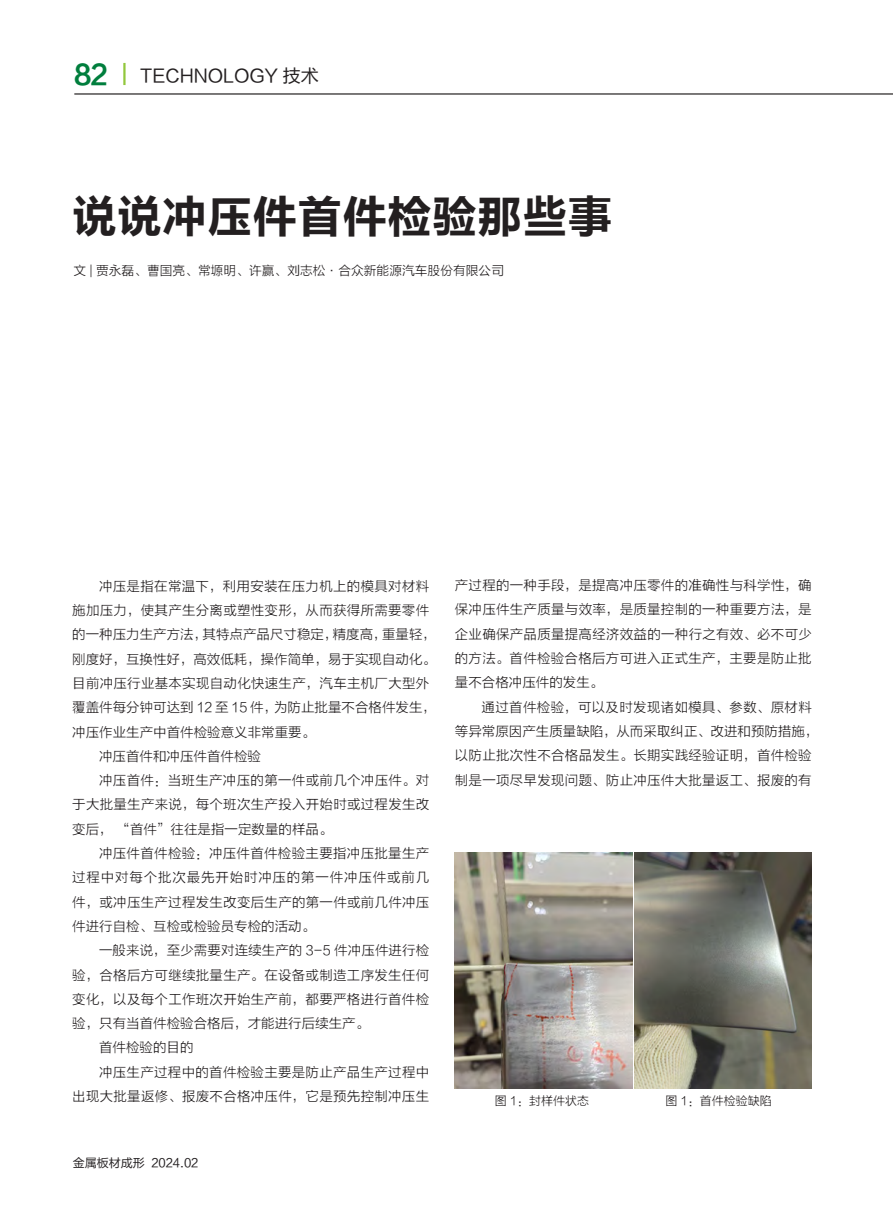
<style>
.page{position:relative;width:893px;height:1212px;background:#fff}
.page>*{position:absolute;margin:0;border:0;box-sizing:border-box;transform-origin:0 0}
.mfc-大标题{font:45px "FZLTCHJW GB1 0";color:#231f20}
.t1{font:18px "FZLTHK GBK1 0";color:#231f20}
.mfc内文_细黑{font:13.5px/24.3px "FZLTXHK";letter-spacing:.02em;color:#231f20;text-align:justify}
.mfc内文_细黑-2{font:13.5px/24.3px "FZLTXHK";color:#231f20}
.smf-文{font:12.75px "FZLTXHK";color:#231f20}
.mfc图片说明{font:12px "FZLTXHK";color:#231f20}
.t2{font:12px "FZLTHK GBK1 0";color:#231f20}
.s1{font-family:"FZLTCHJW GB1 0";font-size:27px;color:#007e3d}
</style>
<div class="page">
<hr style="left:74px;top:93px;width:819px;height:2px;background:#231f20">
<hr style="left:123px;top:63px;width:3px;height:22px;background:#92c73d">
<img style="left:455px;top:852px;width:177px;height:237px">
<img style="left:634px;top:852px;width:178px;height:237px">
<h2 class="t1" style="left:74px;top:66px;width:247px"><span class="s1">82</span> TECHNOLOGY 技术</h2>
<p class="mfc-大标题" style="left:72px;top:191px;width:541px">说说冲压件首件检验那些事</p>
<p class="smf-文" style="left:74px;top:263px;width:432px">文 | 贾永磊、曹国亮、常塬明、许赢、刘志松·合众新能源汽车股份有限公司</p>
<p class="mfc内文_细黑-2" style="left:72px;top:574px;width:365px;text-indent:27px">冲压是指在常温下，利用安装在压力机上的模具对材料施加压力，使其产生分离或塑性变形，从而获得所需要零件的一种压力生产方法，其特点产品尺寸稳定，精度高，重量轻，刚度好，互换性好，高效低耗，操作简单，易于实现自动化。目前冲压行业基本实现自动化快速生产，汽车主机厂大型外覆盖件每分钟可达到 12 至 15 件，为防止批量不合格件发生，冲压作业生产中首件检验意义非常重要。</p>
<p class="mfc内文_细黑-2" style="left:99px;top:744px;width:164px">冲压首件和冲压件首件检验</p>
<p class="mfc内文_细黑" style="left:72px;top:768px;width:359px;text-indent:27px">冲压首件：当班生产冲压的第一件或前几个冲压件。对于大批量生产来说，每个班次生产投入开始时或过程发生改变后， “首件”往往是指一定数量的样品。</p>
<p class="mfc内文_细黑" style="left:72px;top:841px;width:359px;text-indent:27px">冲压件首件检验：冲压件首件检验主要指冲压批量生产过程中对每个批次最先开始时冲压的第一件冲压件或前几件，或冲压生产过程发生改变后生产的第一件或前几件冲压件进行自检、互检或检验员专检的活动。</p>
<p class="mfc内文_细黑" style="left:72px;top:939px;width:358px;text-indent:27px">一般来说，至少需要对连续生产的 3-5 件冲压件进行检验，合格后方可继续批量生产。在设备或制造工序发生任何变化，以及每个工作班次开始生产前，都要严格进行首件检验，只有当首件检验合格后，才能进行后续生产。</p>
<p class="mfc内文_细黑-2" style="left:99px;top:1036px;width:96px">首件检验的目的</p>
<p class="mfc内文_细黑" style="left:72px;top:1060px;width:358px;text-align:right">冲压生产过程中的首件检验主要是防止产品生产过程中<br>出现大批量返修、报废不合格冲压件，它是预先控制冲压生</p>
<p class="t2" style="left:73px;top:1156px;width:127px">金属板材成形 2024.02</p>
<p class="mfc内文_细黑" style="left:455px;top:573px;width:359px">产过程的一种手段，是提高冲压零件的准确性与科学性，确保冲压件生产质量与效率，是质量控制的一种重要方法，是企业确保产品质量提高经济效益的一种行之有效、必不可少的方法。首件检验合格后方可进入正式生产，主要是防止批量不合格冲压件的发生。</p>
<p class="mfc内文_细黑" style="left:455px;top:695px;width:365px;text-align:left;text-indent:27px">通过首件检验，可以及时发现诸如模具、参数、原材料等异常原因产生质量缺陷，从而采取纠正、改进和预防措施，以防止批次性不合格品发生。长期实践经验证明，首件检验制是一项尽早发现问题、防止冲压件大批量返工、报废的有</p>
<p class="mfc图片说明" style="left:495px;top:1095px;width:96px">图 1：封样件状态</p>
<p class="mfc图片说明" style="left:665px;top:1095px;width:108px">图 1：首件检验缺陷</p>
</div>
